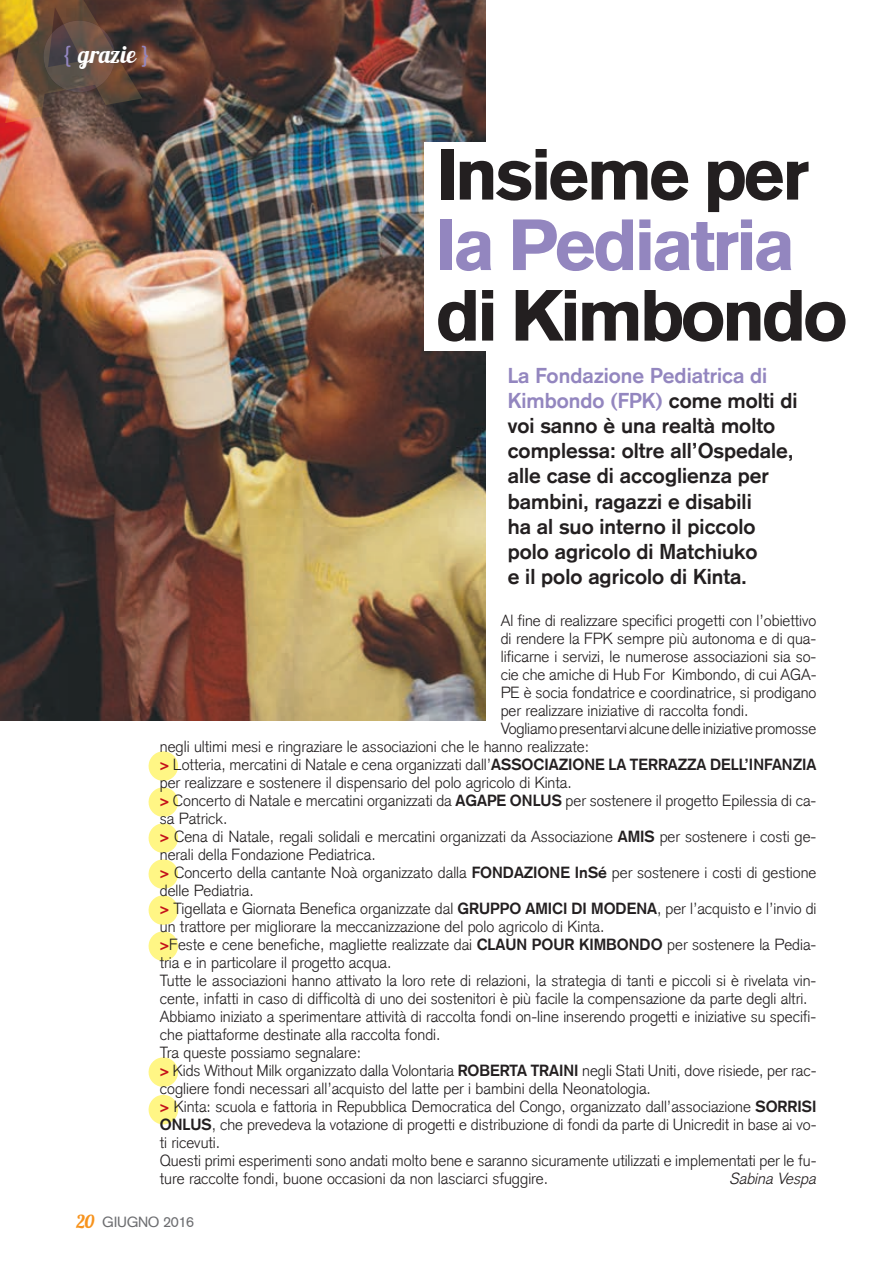
<style>
.page{position:relative;width:893px;height:1263px;background:#fff}
.page>*{position:absolute;margin:0;border:0;box-sizing:border-box;transform-origin:0 0}
.t1{font:900 71.1px "Akzidenz Grotesk";letter-spacing:-.05em;color:#231f20}
.t2{font:900 71.1px "Akzidenz Grotesk";letter-spacing:-.05em;color:#9386bf}
.t3{font:24px "Lobster 1.3";color:#fff}
.t4{font:700 21px/25.2px "Akzidenz Grotesk";color:#231f20}
.t5{font:300 15.75px "Akzidenz Grotesk";color:#231f20}
.t6{font:italic 300 15.75px "Akzidenz Grotesk";color:#231f20}
.t7{font:14.4px "Akzidenz Grotesk";letter-spacing:-.02em;color:#6c6d70}
.s1{font-family:"Akzidenz Grotesk";color:#9386bf}
.s2{color:#9386bf}
.s3{font-weight:900;color:#c4121a}
.s4{font-weight:700}
.s5{font-family:"Lobster 1.3";font-size:18px;color:#f7931d}
</style>
<div class="page">
<svg style="left:148px;top:751px;width:31px;height:30px"></svg>
<svg style="left:148px;top:787px;width:31px;height:30px"></svg>
<svg style="left:148px;top:823px;width:31px;height:30px"></svg>
<svg style="left:148px;top:859px;width:31px;height:30px"></svg>
<svg style="left:148px;top:895px;width:31px;height:30px"></svg>
<svg style="left:148px;top:931px;width:31px;height:30px"></svg>
<svg style="left:148px;top:1057px;width:31px;height:30px"></svg>
<svg style="left:148px;top:1094px;width:31px;height:31px"></svg>
<img style="left:0;top:0;width:486px;height:721px">
<img style="left:5px;top:0;width:137px;height:123px">
<img style="left:44px;top:21px;width:71px;height:69px">
<div style="left:424px;top:142px;width:114px;height:208px;background:#fff"></div>
<h2 class="t3" style="left:64px;top:39px;width:87px"><span class="s1">{</span> grazie <span class="s1">}</span></h2>
<h1 class="t1" style="left:436px;top:132px;width:375px">Insieme per</h1>
<h1 class="t2" style="left:436px;top:202px;width:361px">la Pediatria</h1>
<h1 class="t1" style="left:436px;top:273px;width:413px">di Kimbondo</h1>
<p class="t4" style="left:508px;top:362px;width:291px"><span class="s2">La Fondazione Pediatrica di<br>Kimbondo (FPK)</span> come molti di voi sanno è una realtà molto complessa: oltre all’Ospedale, alle case di accoglienza per bambini, ragazzi e disabili<br>ha al suo interno il piccolo polo agricolo di Matchiuko<br>e il polo agricolo di Kinta.</p>
<p class="t5" style="left:501px;top:611px;width:317px">Al fine di realizzare specifici progetti con l’obiettivo</p>
<p class="t5" style="left:501px;top:629px;width:317px">di rendere la FPK sempre più autonoma e di qua-</p>
<p class="t5" style="left:501px;top:647px;width:317px">lificarne i servizi, le numerose associazioni sia so-</p>
<p class="t5" style="left:501px;top:665px;width:317px">cie che amiche di Hub For Kimbondo, di cui AGA-</p>
<p class="t5" style="left:501px;top:683px;width:317px">PE è socia fondatrice e coordinatrice, si prodigano</p>
<p class="t5" style="left:501px;top:701px;width:249px">per realizzare iniziative di raccolta fondi.</p>
<p class="t5" style="left:501px;top:719px;width:317px">Vogliamo presentarvi alcune delle iniziative promosse</p>
<p class="t5" style="left:160px;top:737px;width:431px">negli ultimi mesi e ringraziare le associazioni che le hanno realizzate:</p>
<p class="t5" style="left:160px;top:755px;width:658px"><span class="s3">&gt;</span> Lotteria, mercatini di Natale e cena organizzati dall’<span class="s4">ASSOCIAZIONE LA TERRAZZA DELL’INFANZIA</span></p>
<p class="t5" style="left:160px;top:773px;width:413px">per realizzare e sostenere il dispensario del polo agricolo di Kinta.</p>
<p class="t5" style="left:160px;top:791px;width:658px"><span class="s3">&gt;</span> Concerto di Natale e mercatini organizzati da <span class="s4">AGAPE ONLUS</span> per sostenere il progetto Epilessia di ca-</p>
<p class="t5" style="left:160px;top:809px;width:69px">sa Patrick.</p>
<p class="t5" style="left:160px;top:827px;width:658px"><span class="s3">&gt;</span> Cena di Natale, regali solidali e mercatini organizzati da Associazione <span class="s4">AMIS</span> per sostenere i costi ge-</p>
<p class="t5" style="left:160px;top:845px;width:217px">nerali della Fondazione Pediatrica.</p>
<p class="t5" style="left:160px;top:863px;width:658px"><span class="s3">&gt;</span> Concerto della cantante Noà organizzato dalla <span class="s4">FONDAZIONE InSé</span> per sostenere i costi di gestione</p>
<p class="t5" style="left:160px;top:881px;width:95px">delle Pediatria.</p>
<p class="t5" style="left:160px;top:899px;width:658px"><span class="s3">&gt;</span> Tigellata e Giornata Benefica organizzate dal <span class="s4">GRUPPO AMICI DI MODENA</span>, per l’acquisto e l’invio di</p>
<p class="t5" style="left:160px;top:917px;width:446px">un trattore per migliorare la meccanizzazione del polo agricolo di Kinta.</p>
<p class="t5" style="left:160px;top:935px;width:658px"><span class="s3">&gt;</span>Feste e cene benefiche, magliette realizzate dai <span class="s4">CLAUN POUR KIMBONDO</span> per sostenere la Pedia-</p>
<p class="t5" style="left:160px;top:953px;width:233px">tria e in particolare il progetto acqua.</p>
<p class="t5" style="left:160px;top:971px;width:658px">Tutte le associazioni hanno attivato la loro rete di relazioni, la strategia di tanti e piccoli si è rivelata vin-</p>
<p class="t5" style="left:160px;top:989px;width:649px">cente, infatti in caso di difficoltà di uno dei sostenitori è più facile la compensazione da parte degli altri.</p>
<p class="t5" style="left:160px;top:1007px;width:658px">Abbiamo iniziato a sperimentare attività di raccolta fondi on-line inserendo progetti e iniziative su specifi-</p>
<p class="t5" style="left:160px;top:1025px;width:282px">che piattaforme destinate alla raccolta fondi.</p>
<p class="t5" style="left:160px;top:1043px;width:203px">Tra queste possiamo segnalare:</p>
<p class="t5" style="left:160px;top:1061px;width:658px"><span class="s3">&gt;</span> Kids Without Milk organizzato dalla Volontaria <span class="s4">ROBERTA TRAINI</span> negli Stati Uniti, dove risiede, per rac-</p>
<p class="t5" style="left:160px;top:1079px;width:493px">cogliere fondi necessari all’acquisto del latte per i bambini della Neonatologia.</p>
<p class="t5" style="left:160px;top:1097px;width:658px"><span class="s3">&gt;</span> Kinta: scuola e fattoria in Repubblica Democratica del Congo, organizzato dall’associazione <span class="s4">SORRISI</span></p>
<p class="t5" style="left:160px;top:1115px;width:658px"><span class="s4">ONLUS</span>, che prevedeva la votazione di progetti e distribuzione di fondi da parte di Unicredit in base ai vo-</p>
<p class="t5" style="left:160px;top:1133px;width:62px">ti ricevuti.</p>
<p class="t5" style="left:160px;top:1151px;width:658px">Questi primi esperimenti sono andati molto bene e saranno sicuramente utilizzati e implementati per le fu-</p>
<p class="t5" style="left:160px;top:1169px;width:390px">ture raccolte fondi, buone occasioni da non lasciarci sfuggire.</p>
<p class="t6" style="left:729px;top:1169px;width:92px">Sabina Vespa</p>
<p class="t7" style="left:77px;top:1214px;width:119px"><span class="s5">20</span> GIUGNO 2016</p>
</div>
